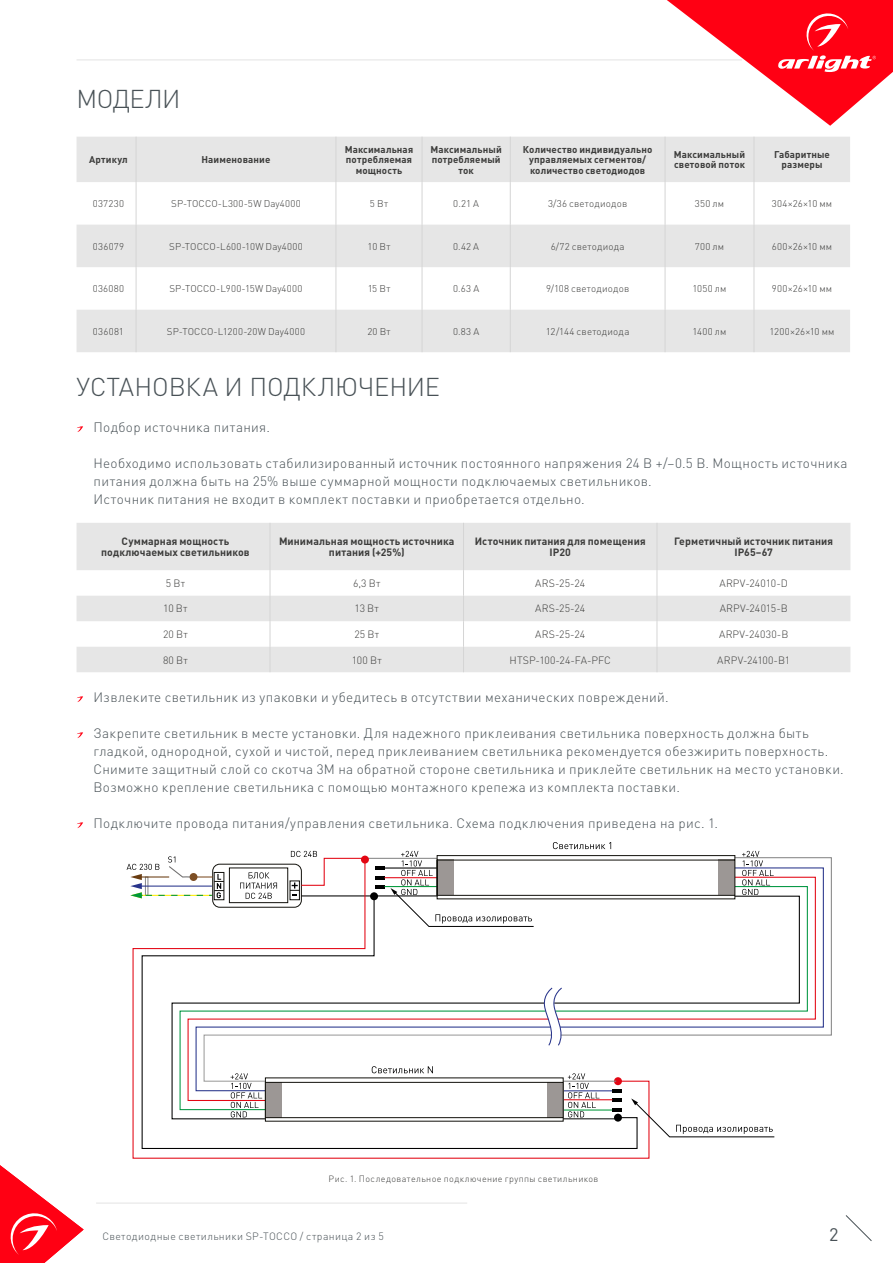
<style>
.page{position:relative;width:893px;height:1263px;background:#fff}
.page>*{position:absolute;margin:0;border:0;box-sizing:border-box;transform-origin:0 0}
.t1{font:300 25.5px "DIN Pro";letter-spacing:-.005em;color:#485156}
.t2{font:18px "DIN Pro";color:#485156}
.t3{font:300 13.5px/18px "DIN Pro";letter-spacing:.025em;color:#485156}
.t4{font:700 10.5px/10.5px "DIN Pro";letter-spacing:.01em;color:#3c3c3b;text-align:center}
.t5{font:300 10.5px "DIN Pro";letter-spacing:.015em;color:#3c3c3b}
.t6{font:300 10.5px "DIN Pro";letter-spacing:.035em;color:#485156}
.t7{font:300 9.75px "DIN Pro";letter-spacing:.02em;color:#3c3c3b}
.t8{font:700 9.75px/10.5px "DIN Pro";letter-spacing:.01em;color:#3c3c3b;text-align:center}
.t9{font:300 9px "DIN Pro";letter-spacing:.04em;color:#3c3c3b}
</style>
<div class="page">
<hr style="left:77px;top:60px;width:665px;height:1px;background:#e3e3e3">
<svg style="left:667px;top:0;width:226px;height:126px"></svg>
<svg style="left:0;top:1165px;width:84px;height:98px"></svg>
<svg style="left:845px;top:1215px;width:27px;height:26px"></svg>
<hr style="left:96px;top:1203px;width:371px;height:1px;background:#e3e3e3">
<svg style="left:77px;top:137px;width:773px;height:215px;fill:#e6e6e6"></svg>
<hr style="left:136px;top:137px;width:1px;height:45px;background:#d5d5d5">
<hr style="left:336px;top:137px;width:1px;height:45px;background:#d5d5d5">
<hr style="left:422px;top:137px;width:1px;height:45px;background:#d5d5d5">
<hr style="left:510px;top:137px;width:1px;height:45px;background:#d5d5d5">
<hr style="left:665px;top:137px;width:1px;height:45px;background:#d5d5d5">
<hr style="left:754px;top:137px;width:1px;height:45px;background:#d5d5d5">
<hr style="left:136px;top:182px;width:1px;height:43px;background:#d5d5d5">
<hr style="left:136px;top:267px;width:1px;height:43px;background:#d5d5d5">
<hr style="left:336px;top:182px;width:1px;height:43px;background:#d5d5d5">
<hr style="left:422px;top:182px;width:1px;height:43px;background:#d5d5d5">
<hr style="left:510px;top:182px;width:1px;height:43px;background:#d5d5d5">
<hr style="left:665px;top:182px;width:1px;height:43px;background:#d5d5d5">
<hr style="left:754px;top:182px;width:1px;height:43px;background:#d5d5d5">
<hr style="left:336px;top:267px;width:1px;height:43px;background:#d5d5d5">
<hr style="left:422px;top:267px;width:1px;height:43px;background:#d5d5d5">
<hr style="left:510px;top:267px;width:1px;height:43px;background:#d5d5d5">
<hr style="left:665px;top:267px;width:1px;height:43px;background:#d5d5d5">
<hr style="left:754px;top:267px;width:1px;height:43px;background:#d5d5d5">
<hr style="left:136px;top:225px;width:1px;height:42px;background:#d5d5d5">
<hr style="left:136px;top:310px;width:1px;height:42px;background:#d5d5d5">
<hr style="left:336px;top:225px;width:1px;height:42px;background:#d5d5d5">
<hr style="left:422px;top:225px;width:1px;height:42px;background:#d5d5d5">
<hr style="left:510px;top:225px;width:1px;height:42px;background:#d5d5d5">
<hr style="left:665px;top:225px;width:1px;height:42px;background:#d5d5d5">
<hr style="left:754px;top:225px;width:1px;height:42px;background:#d5d5d5">
<hr style="left:336px;top:310px;width:1px;height:42px;background:#d5d5d5">
<hr style="left:422px;top:310px;width:1px;height:42px;background:#d5d5d5">
<hr style="left:510px;top:310px;width:1px;height:42px;background:#d5d5d5">
<hr style="left:665px;top:310px;width:1px;height:42px;background:#d5d5d5">
<hr style="left:754px;top:310px;width:1px;height:42px;background:#d5d5d5">
<svg style="left:77px;top:426px;width:6px;height:6px"></svg>
<svg style="left:77px;top:523px;width:773px;height:149px;fill:#e6e6e6"></svg>
<hr style="left:463px;top:523px;width:1px;height:47px;background:#d5d5d5">
<hr style="left:657px;top:523px;width:1px;height:47px;background:#d5d5d5">
<svg style="left:463px;top:570px;width:1px;height:102px"></svg>
<svg style="left:657px;top:570px;width:1px;height:102px"></svg>
<hr style="left:270px;top:523px;width:1px;height:47px;background:#d5d5d5">
<svg style="left:270px;top:570px;width:1px;height:102px"></svg>
<svg style="left:77px;top:696px;width:6px;height:6px"></svg>
<svg style="left:77px;top:732px;width:6px;height:6px"></svg>
<svg style="left:77px;top:822px;width:6px;height:6px"></svg>
<svg style="left:736px;top:857px;width:96px;height:179px"></svg>
<svg style="left:736px;top:867px;width:88px;height:169px"></svg>
<svg style="left:132px;top:903px;width:518px;height:256px"></svg>
<svg style="left:127px;top:851px;width:190px;height:52px"></svg>
<svg style="left:742px;top:851px;width:32px;height:44px"></svg>
<svg style="left:553px;top:842px;width:58px;height:7px"></svg>
<svg style="left:631px;top:1122px;width:144px;height:15px"></svg>
<svg style="left:265px;top:855px;width:471px;height:267px"></svg>
<div style="left:265px;top:1082px;width:298px;height:36px;border:1px solid #12110c"></div>
<svg style="left:203px;top:987px;width:396px;height:130px"></svg>
<svg style="left:612px;top:1108px;width:9px;height:4px"></svg>
<svg style="left:612px;top:1089px;width:9px;height:13px"></svg>
<h1 class="t1" style="left:77px;top:81px;width:105px">МОДЕЛИ</h1>
<p class="t8" style="left:89px;top:154px;width:40px">Артикул</p>
<p class="t8" style="left:202px;top:154px;width:70px">Наименование</p>
<p class="t8" style="left:345px;top:143px;width:70px">Максимальная потребляемая мощность</p>
<p class="t8" style="left:431px;top:143px;width:73px">Максимальный потребляемый ток</p>
<p class="t8" style="left:523px;top:143px;width:131px">Количество индивидуально управляемых сегментов/ количество светодиодов</p>
<p class="t8" style="left:674px;top:149px;width:73px;text-align:left">Максимальный световой поток</p>
<p class="t8" style="left:774px;top:149px;width:57px">Габаритные размеры</p>
<p class="t7" style="left:93px;top:197px;width:33px">037230</p>
<p class="t7" style="left:171px;top:197px;width:131px">SP-TOCCO-L300-5W Day4000</p>
<p class="t7" style="left:370px;top:197px;width:19px">5 Вт</p>
<p class="t7" style="left:453px;top:197px;width:27px">0.21 А</p>
<p class="t7" style="left:548px;top:197px;width:81px">3/36 светодиодов</p>
<p class="t7" style="left:695px;top:197px;width:31px">350 лм</p>
<p class="t7" style="left:772px;top:197px;width:62px">304×26×10 мм</p>
<p class="t7" style="left:93px;top:239px;width:33px">036079</p>
<p class="t7" style="left:169px;top:239px;width:135px">SP-TOCCO-L600-10W Day4000</p>
<p class="t7" style="left:368px;top:239px;width:24px">10 Вт</p>
<p class="t7" style="left:453px;top:239px;width:27px">0.42 А</p>
<p class="t7" style="left:551px;top:239px;width:75px">6/72 светодиода</p>
<p class="t7" style="left:695px;top:239px;width:31px">700 лм</p>
<p class="t7" style="left:772px;top:239px;width:62px">600×26×10 мм</p>
<p class="t7" style="left:93px;top:282px;width:33px">036080</p>
<p class="t7" style="left:169px;top:282px;width:135px">SP-TOCCO-L900-15W Day4000</p>
<p class="t7" style="left:368px;top:282px;width:24px">15 Вт</p>
<p class="t7" style="left:453px;top:282px;width:28px">0.63 А</p>
<p class="t7" style="left:546px;top:282px;width:85px">9/108 светодиодов</p>
<p class="t7" style="left:692px;top:282px;width:35px">1050 лм</p>
<p class="t7" style="left:772px;top:282px;width:62px">900×26×10 мм</p>
<p class="t7" style="left:93px;top:324px;width:33px">036081</p>
<p class="t7" style="left:167px;top:324px;width:140px">SP-TOCCO-L1200-20W Day4000</p>
<p class="t7" style="left:367px;top:324px;width:25px">20 Вт</p>
<p class="t7" style="left:453px;top:324px;width:28px">0.83 А</p>
<p class="t7" style="left:546px;top:324px;width:85px">12/144 светодиода</p>
<p class="t7" style="left:692px;top:324px;width:36px">1400 лм</p>
<p class="t7" style="left:770px;top:324px;width:66px">1200×26×10 мм</p>
<h1 class="t1" style="left:77px;top:369px;width:365px">УСТАНОВКА И ПОДКЛЮЧЕНИЕ</h1>
<p class="t3" style="left:94px;top:418px;width:178px">Подбор источника питания.</p>
<p class="t3" style="left:94px;top:454px;width:756px">Необходимо использовать стабилизированный источник постоянного напряжения 24 В +/−0.5 В. Мощность источника питания должна быть на 25% выше суммарной мощности подключаемых светильников.<br>Источник питания не входит в комплект поставки и приобретается отдельно.</p>
<p class="t4" style="left:101px;top:536px;width:150px">Суммарная мощность подключаемых светильников</p>
<p class="t4" style="left:279px;top:536px;width:177px">Минимальная мощность источника питания (+25%)</p>
<p class="t4" style="left:475px;top:536px;width:172px">Источник питания для помещения<br>IP20</p>
<p class="t4" style="left:674px;top:536px;width:161px">Герметичный источник питания<br>IP65–67</p>
<p class="t5" style="left:166px;top:576px;width:21px">5 Вт</p>
<p class="t5" style="left:353px;top:576px;width:29px">6,3 Вт</p>
<p class="t5" style="left:535px;top:576px;width:51px">ARS-25-24</p>
<p class="t5" style="left:719px;top:576px;width:70px">ARPV-24010-D</p>
<p class="t5" style="left:163px;top:601px;width:26px">10 Вт</p>
<p class="t5" style="left:355px;top:601px;width:26px">13 Вт</p>
<p class="t5" style="left:535px;top:601px;width:51px">ARS-25-24</p>
<p class="t5" style="left:720px;top:601px;width:70px">ARPV-24015-B</p>
<p class="t5" style="left:163px;top:627px;width:26px">20 Вт</p>
<p class="t5" style="left:354px;top:627px;width:26px">25 Вт</p>
<p class="t5" style="left:535px;top:627px;width:51px">ARS-25-24</p>
<p class="t5" style="left:719px;top:627px;width:71px">ARPV-24030-B</p>
<p class="t5" style="left:163px;top:652px;width:26px">80 Вт</p>
<p class="t5" style="left:352px;top:652px;width:31px">100 Вт</p>
<p class="t5" style="left:509px;top:652px;width:103px">HTSP-100-24-FA-PFC</p>
<p class="t5" style="left:717px;top:652px;width:74px">ARPV-24100-B1</p>
<p class="t3" style="left:94px;top:688px;width:577px">Извлеките светильник из упаковки и убедитесь в отсутствии механических повреждений.</p>
<p class="t3" style="left:94px;top:724px;width:752px">Закрепите светильник в месте установки. Для надежного приклеивания светильника поверхность должна быть гладкой, однородной, сухой и чистой, перед приклеиванием светильника рекомендуется обезжирить поверхность.<br>Снимите защитный слой со скотча 3М на обратной стороне светильника и приклейте светильник на место установки.<br>Возможно крепление светильника с помощью монтажного крепежа из комплекта поставки.</p>
<p class="t3" style="left:94px;top:814px;width:626px">Подключите провода питания/управления светильника. Схема подключения приведена на рис. 1.</p>
<p class="t9" style="left:329px;top:1172px;width:271px">Рис. 1. Последовательное подключение группы светильников</p>
<p class="t6" style="left:102px;top:1229px;width:283px">Светодиодные светильники SP-TOCCO / страница 2 из 5</p>
<h2 class="t2" style="left:829px;top:1222px;width:11px">2</h2>
</div>
